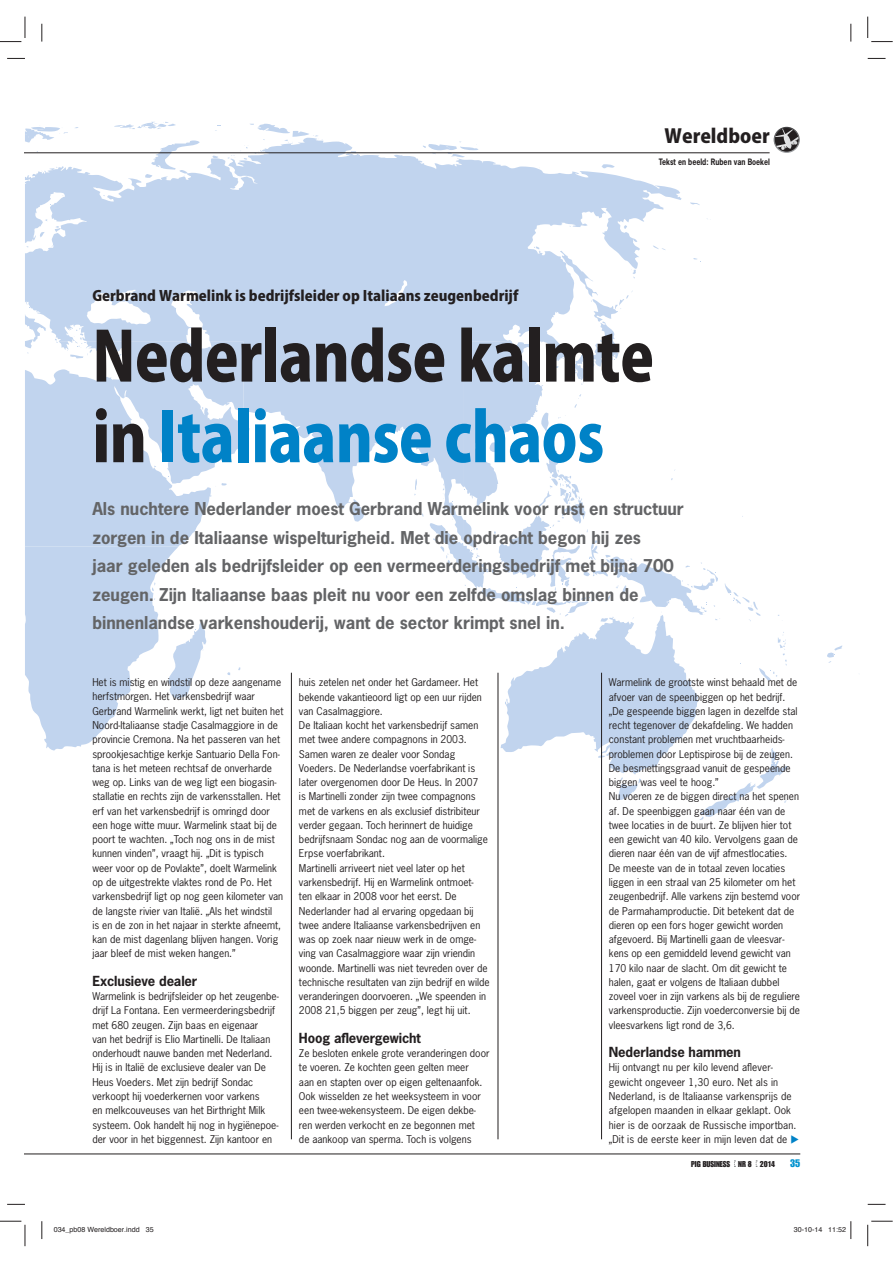
<style>
.page{position:relative;width:893px;height:1263px;background:#fff}
.page>*{position:absolute;margin:0;border:0;box-sizing:border-box;transform-origin:0 0}
.t1{font:67.2px/80.6px "Koz Go Pro Heavy 90 msp RKSJ H";letter-spacing:-.01em;color:#231f20;scale:.9 1}
.t2{font:19.05px "Koz Go Pro Heavy 90 msp RKSJ H";color:#231f20}
.t3{font:700 16.65px/28.5px "News Gothic Std";color:#636466}
.t4{font:14.25px "Koz Go Pro Heavy 90 msp RKSJ H";color:#231f20}
.t5{font:700 13.05px "News Gothic Std";letter-spacing:-.01em;color:#231f20}
.t6{font:10.65px "Impact LT Std";color:#0092cf}
.t7{font:10.05px/14.2px "News Gothic Std";color:#231f20}
.t8{font:700 8.25px "News Gothic Std";color:#231f20;scale:.85 1}
.t9{font:8.25px "Impact LT Std";color:#231f20}
.t10{font:7.2px "Helvetica";color:#231f20}
.s1{color:#0082c7}
</style>
<div class="page">
<svg style="left:114px;top:122px;width:62px;height:7px"></svg>
<svg style="left:25px;top:127px;width:43px;height:11px"></svg>
<svg style="left:250px;top:124px;width:68px;height:14px"></svg>
<svg style="left:690px;top:202px;width:10px;height:3px"></svg>
<svg style="left:827px;top:646px;width:15px;height:17px"></svg>
<svg style="left:497px;top:516px;width:291px;height:304px"></svg>
<svg style="left:25px;top:138px;width:657px;height:613px"></svg>
<svg style="left:25px;top:342px;width:518px;height:204px;fill:#c1d4ee"></svg>
<svg style="left:25px;top:314px;width:21px;height:40px"></svg>
<hr style="left:25px;top:1154px;width:775px;height:1px;background:#231f20">
<hr style="left:25px;top:153px;width:744px;height:1px;background:#231f20">
<hr style="left:291px;top:673px;width:1px;height:466px;background:#231f20">
<hr style="left:498px;top:673px;width:1px;height:466px;background:#231f20">
<hr style="left:601px;top:673px;width:1px;height:466px;background:#231f20">
<svg style="left:773px;top:127px;width:27px;height:26px"></svg>
<svg style="left:7px;top:58px;width:18px;height:1px"></svg>
<svg style="left:868px;top:58px;width:17px;height:1px"></svg>
<svg style="left:7px;top:1204px;width:18px;height:1px"></svg>
<svg style="left:868px;top:1204px;width:17px;height:1px"></svg>
<svg style="left:41px;top:24px;width:2px;height:18px"></svg>
<svg style="left:41px;top:1221px;width:2px;height:18px"></svg>
<svg style="left:850px;top:24px;width:1px;height:18px"></svg>
<svg style="left:0;top:17px;width:26px;height:25px"></svg>
<svg style="left:0;top:1221px;width:26px;height:25px"></svg>
<svg style="left:867px;top:17px;width:26px;height:25px"></svg>
<svg style="left:867px;top:1221px;width:26px;height:25px"></svg>
<svg style="left:850px;top:1221px;width:1px;height:18px"></svg>
<h2 class="t2" style="left:664px;top:129px;width:107px">Wereldboer</h2>
<p class="t8" style="left:659px;top:158px;width:132px">Tekst en beeld: Ruben van Boekel</p>
<h3 class="t4" style="left:92px;top:290px;width:427px">Gerbrand Warmelink is bedrijfsleider op Italiaans zeugenbedrijf</h3>
<h1 class="t1" style="left:92px;top:325px;width:625px">Nederlandse kalmte in <span class="s1">Italiaanse chaos</span></h1>
<p class="t3" style="left:92px;top:496px;width:593px">Als nuchtere Nederlander moest Gerbrand Warmelink voor rust en structuur zorgen in de Italiaanse wispelturigheid. Met die opdracht begon hij zes<br>jaar geleden als bedrijfsleider op een vermeerderingsbedrijf met bijna 700 zeugen. Zijn Italiaanse baas pleit nu voor een zelfde omslag binnen de binnenlandse varkenshouderij, want de sector krimpt snel in.</p>
<p class="t7" style="left:92px;top:676px;width:192px">Het is mistig en windstil op deze aangename herfstmorgen. Het varkensbedrijf waar Gerbrand Warmelink werkt, ligt net buiten het Noord-Italiaanse stadje Casalmaggiore in de provincie Cremona. Na het passeren van het sprookjesachtige kerkje Santuario Della Fon&shy;tana is het meteen rechtsaf de onverharde weg op. Links van de weg ligt een biogasin&shy;stallatie en rechts zijn de varkensstallen. Het erf van het varkensbedrijf is omringd door een hoge witte muur. Warmelink staat bij de poort te wachten. „Toch nog ons in de mist kunnen vinden”, vraagt hij. „Dit is typisch weer voor op de Povlakte”, doelt Warmelink op de uitgestrekte vlaktes rond de Po. Het varkensbedrijf ligt op nog geen kilometer van de langste rivier van Italië. „Als het windstil<br>is en de zon in het najaar in sterkte afneemt, kan de mist dagenlang blijven hangen. Vorig jaar bleef de mist weken hangen.”</p>
<p class="t5" style="left:92px;top:976px;width:106px">Exclusieve dealer</p>
<p class="t7" style="left:92px;top:990px;width:188px">Warmelink is bedrijfsleider op het zeugenbe&shy;drijf La Fontana. Een vermeerderingsbedrijf met 680 zeugen. Zijn baas en eigenaar<br>van het bedrijf is Elio Martinelli. De Italiaan onderhoudt nauwe banden met Nederland.<br>Hij is in Italië de exclusieve dealer van De Heus Voeders. Met zijn bedrijf Sondac verkoopt hij voederkernen voor varkens<br>en melkcouveuses van het Birthright Milk systeem. Ook handelt hij nog in hygiënepoe&shy;der voor in het biggennest. Zijn kantoor en</p>
<p class="t7" style="left:299px;top:676px;width:192px">huis zetelen net onder het Gardameer. Het bekende vakantieoord ligt op een uur rijden van Casalmaggiore.<br>De Italiaan kocht het varkensbedrijf samen met twee andere compagnons in 2003.<br>Samen waren ze dealer voor Sondag Voeders. De Nederlandse voerfabrikant is later overgenomen door De Heus. In 2007<br>is Martinelli zonder zijn twee compagnons met de varkens en als exclusief distribiteur verder gegaan. Toch herinnert de huidige bedrijfsnaam Sondac nog aan de voormalige Erpse voerfabrikant.<br>Martinelli arriveert niet veel later op het varkensbedrijf. Hij en Warmelink ontmoet-<br>ten elkaar in 2008 voor het eerst. De Nederlander had al ervaring opgedaan bij twee andere Italiaanse varkensbedrijven en was op zoek naar nieuw werk in de omge&shy;ving van Casalmaggiore waar zijn vriendin woonde. Martinelli was niet tevreden over de technische resultaten van zijn bedrijf en wilde veranderingen doorvoeren. „We speenden in 2008 21,5 biggen per zeug”, legt hij uit.</p>
<p class="t5" style="left:299px;top:1033px;width:123px">Hoog aflevergewicht</p>
<p class="t7" style="left:299px;top:1047px;width:192px">Ze besloten enkele grote veranderingen door te voeren. Ze kochten geen gelten meer<br>aan en stapten over op eigen geltenaanfok.<br>Ook wisselden ze het weeksysteem in voor een twee-wekensysteem. De eigen dekbe&shy;ren werden verkocht en ze begonnen met<br>de aankoop van sperma. Toch is volgens</p>
<p class="t7" style="left:609px;top:676px;width:193px">Warmelink de grootste winst behaald met de afvoer van de speenbiggen op het bedrijf. „De gespeende biggen lagen in dezelfde stal recht tegenover de dekafdeling. We hadden constant problemen met vruchtbaarheids&shy;problemen door Leptispirose bij de zeugen.<br>De besmettingsgraad vanuit de gespeende biggen was veel te hoog.”<br>Nu voeren ze de biggen direct na het spenen af. De speenbiggen gaan naar één van de twee locaties in de buurt. Ze blijven hier tot een gewicht van 40 kilo. Vervolgens gaan de dieren naar één van de vijf afmestlocaties.<br>De meeste van de in totaal zeven locaties liggen in een straal van 25 kilometer om het zeugenbedrijf. Alle varkens zijn bestemd voor de Parmahamproductie. Dit betekent dat de dieren op een fors hoger gewicht worden afgevoerd. Bij Martinelli gaan de vleesvar&shy;kens op een gemiddeld levend gewicht van 170 kilo naar de slacht. Om dit gewicht te halen, gaat er volgens de Italiaan dubbel zoveel voer in zijn varkens als bij de reguliere varkensproductie. Zijn voederconversie bij de vleesvarkens ligt rond de 3,6.</p>
<p class="t5" style="left:609px;top:1047px;width:134px">Nederlandse hammen</p>
<p class="t7" style="left:609px;top:1061px;width:189px">Hij ontvangt nu per kilo levend aflever&shy;gewicht ongeveer 1,30 euro. Net als in Nederland, is de Italiaanse varkensprijs de afgelopen maanden in elkaar geklapt. Ook hier is de oorzaak de Russische importban. „Dit is de eerste keer in mijn leven dat de</p>
<p class="t9" style="left:691px;top:1159px;width:85px">PIG BUSINESS NR 8 2014</p>
<p class="t6" style="left:790px;top:1157px;width:12px">35</p>
<p class="t10" style="left:54px;top:1226px;width:101px">034_pb08 Wereldboer.indd 35</p>
<p class="t10" style="left:794px;top:1226px;width:54px">30-10-14 11:52</p>
</div>
